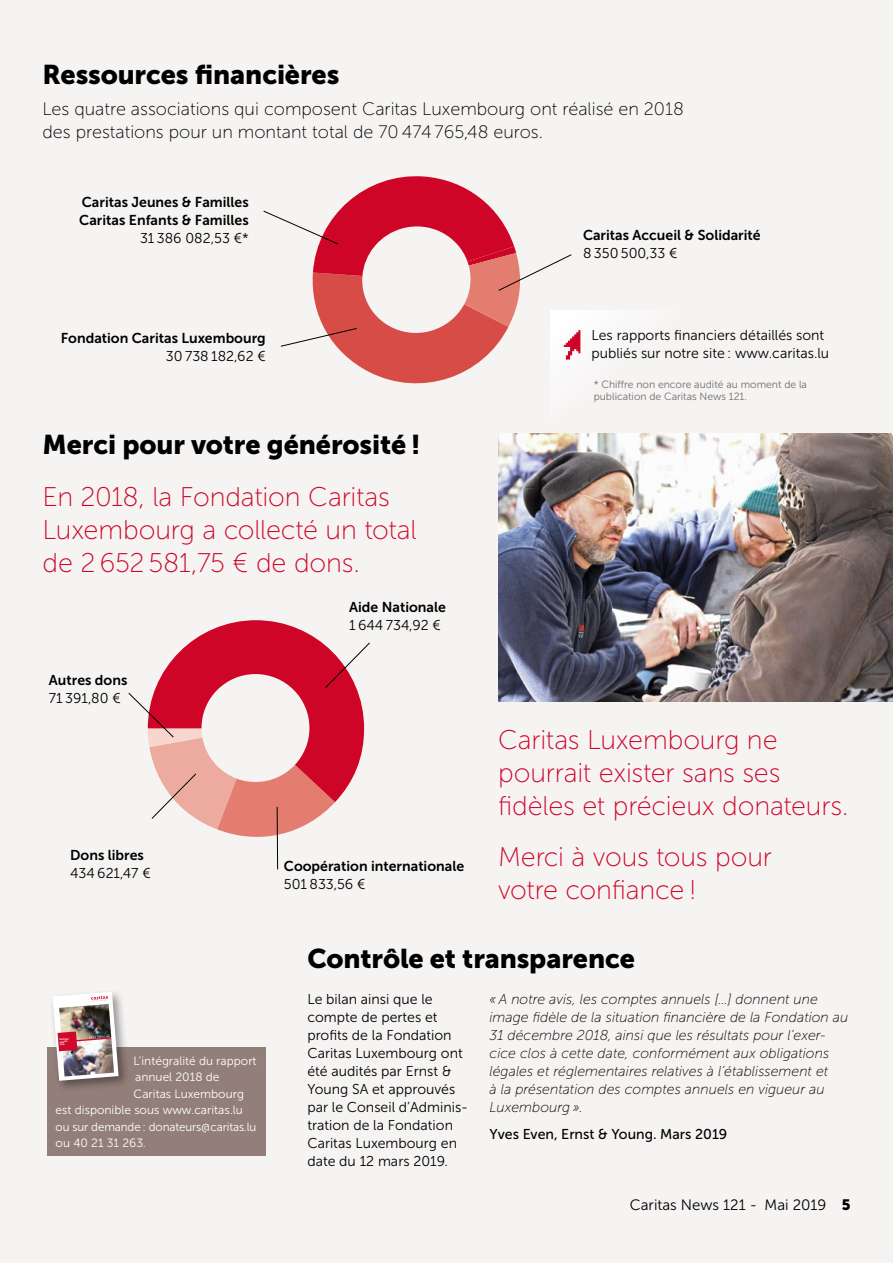
<style>
.page{position:relative;width:893px;height:1263px;background:#f6f4f3}
.page>*{position:absolute;margin:0;border:0;box-sizing:border-box;transform-origin:0 0}
.t1{font:27px/33px "Museo Sans 100";letter-spacing:-.01em;color:#cf0527}
.t2{font:27px "Museo Sans 900";letter-spacing:-.005em;color:#000}
.t3{font:18px/22.5px "Museo Sans 100";color:#000}
.t4{font:15px "Museo Sans 300";color:#000}
.t5{font:14.25px/18px "Museo Sans 300";color:#000}
.t6{font:italic 14.25px/18px "Museo Sans 100";color:#000}
.t7{font:14.25px/18px "Museo Sans 700";color:#000}
.t8{font:14.25px "Museo Sans 500";color:#000}
.t9{font:12px "Museo Sans 300";color:#fff}
.t10{font:10.5px/12px "Museo Sans 300";color:#6e6e6e}
.t11{font:1.95px/2.4px "Museo Sans 900";color:#fff}
.s1{font-family:"Museo Sans 900"}
</style>
<div class="page">
<div style="left:47px;top:1047px;width:219px;height:109px;background:#937f7a"></div>
<div style="left:49px;top:988px;width:82px;height:104px;background:#000;opacity:.4"></div>
<img style="left:53px;top:992px;width:66px;height:89px">
<svg style="left:128px;top:620px;width:242px;height:250px"></svg>
<img style="left:498px;top:434px;width:395px;height:268px">
<svg style="left:263px;top:176px;width:317px;height:208px"></svg>
<h1 class="t2" style="left:43px;top:59px;width:299px">Ressources financières</h1>
<p class="t3" style="left:43px;top:98px;width:643px">Les quatre associations qui composent Caritas Luxembourg ont réalisé en 2018 des prestations pour un montant total de 70 474 765,48 euros.</p>
<p class="t7" style="left:79px;top:193px;width:171px">Caritas Jeunes &amp; Familles<br>Caritas Enfants &amp; Familles</p>
<p class="t5" style="left:140px;top:230px;width:110px">31 386 082,53 €*</p>
<p class="t7" style="left:583px;top:226px;width:179px">Caritas Accueil &amp; Solidarité</p>
<p class="t5" style="left:583px;top:244px;width:96px">8 350 500,33 €</p>
<p class="t7" style="left:61px;top:329px;width:206px">Fondation Caritas Luxembourg</p>
<p class="t5" style="left:166px;top:347px;width:101px">30 738 182,62 €</p>
<h1 class="t2" style="left:43px;top:429px;width:380px">Merci pour votre générosité !</h1>
<h1 class="t1" style="left:43px;top:480px;width:376px">En 2018, la Fondation Caritas<br>Luxembourg a collecté un total de 2652 581,75 € de dons.</h1>
<p class="t7" style="left:49px;top:671px;width:80px">Autres dons</p>
<p class="t5" style="left:49px;top:689px;width:73px">71 391,80 €</p>
<p class="t7" style="left:70px;top:846px;width:75px">Dons libres</p>
<p class="t5" style="left:70px;top:864px;width:82px">434 621,47 €</p>
<p class="t7" style="left:349px;top:598px;width:98px">Aide Nationale</p>
<p class="t5" style="left:349px;top:616px;width:93px">1 644 734,92 €</p>
<p class="t7" style="left:284px;top:857px;width:182px">Coopération internationale</p>
<p class="t5" style="left:284px;top:875px;width:83px">501 833,56 €</p>
<p class="t5" style="left:591px;top:326px;width:239px">Les rapports financiers détaillés sont publiés sur notre site : www.caritas.lu</p>
<p class="t10" style="left:594px;top:378px;width:215px">* Chiffre non encore audité au moment de la publication de Caritas News 121.</p>
<h1 class="t1" style="left:498px;top:724px;width:352px">Caritas Luxembourg ne pourrait exister sans ses fidèles et précieux donateurs.</h1>
<h1 class="t1" style="left:498px;top:840px;width:275px">Merci à vous tous pour votre confiance !</h1>
<p class="t11" style="left:59px;top:1038px;width:11px;rotate:-4deg">RAPPORT<br>ANNUEL<br>2018</p>
<p class="t9" style="left:134px;top:1054px;width:125px">L’intégralité du rapport</p>
<p class="t9" style="left:135px;top:1071px;width:86px">annuel 2018 de</p>
<p class="t9" style="left:134px;top:1087px;width:112px">Caritas Luxembourg</p>
<p class="t9" style="left:56px;top:1104px;width:189px">est disponible sous www.caritas.lu</p>
<p class="t9" style="left:56px;top:1120px;width:202px">ou sur demande : donateurs@caritas.lu</p>
<p class="t9" style="left:56px;top:1137px;width:92px">ou 40 21 31 263.</p>
<h1 class="t2" style="left:307px;top:943px;width:329px">Contrôle et transparence</h1>
<p class="t5" style="left:307px;top:990px;width:162px">Le bilan ainsi que le compte de pertes et profits de la Fondation<br>Caritas Luxembourg ont été audités par Ernst &amp;<br>Young SA et approuvés par le Conseil d’Adminis&shy;tration de la Fondation<br>Caritas Luxembourg en date du 12 mars 2019.</p>
<p class="t6" style="left:490px;top:990px;width:360px">« A notre avis, les comptes annuels […] donnent une image fidèle de la situation financière de la Fondation au 31 décembre 2018, ainsi que les résultats pour l’exer&shy;cice clos à cette date, conformément aux obligations légales et réglementaires relatives à l’établissement et<br>à la présentation des comptes annuels en vigueur au Luxembourg ».</p>
<p class="t8" style="left:490px;top:1126px;width:239px">Yves Even, Ernst &amp; Young. Mars 2019</p>
<p class="t4" style="left:630px;top:1197px;width:222px">Caritas News 121 - Mai 2019 <span class="s1">5</span></p>
</div>
